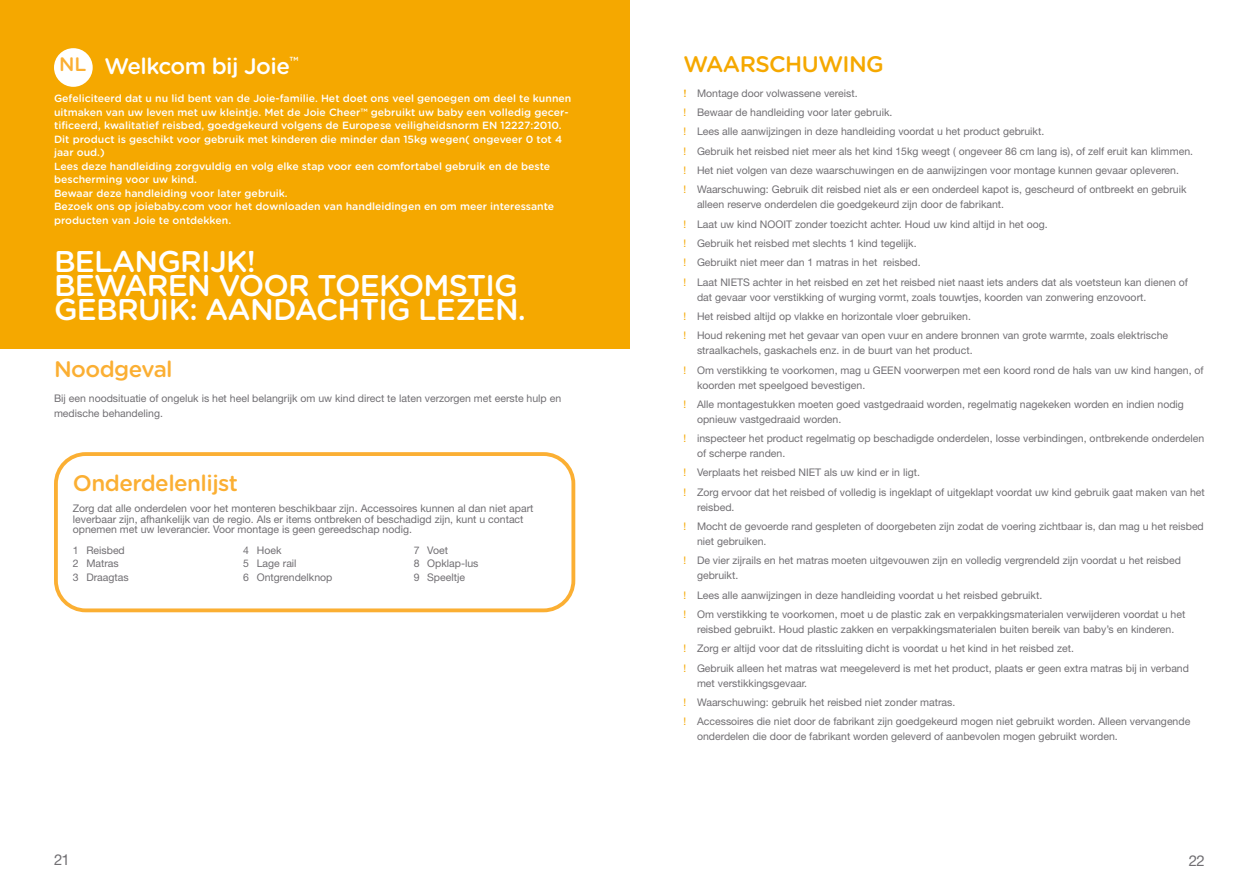
<style>
.page{position:relative;width:1259px;height:893px;background:#fff}
.page>*{position:absolute;margin:0;border:0;box-sizing:border-box;transform-origin:0 0}
.t1{font:500 30px/24px "Gotham Rounded";letter-spacing:-.025em;color:#fff}
.t2{font:500 22.5px "Gotham Rounded";letter-spacing:-.025em;color:#fbaf33}
.t3{font:500 22.5px "Gotham Rounded";letter-spacing:-.025em;color:#fff}
.t4{font:500 22.5px "Gotham Rounded";letter-spacing:-.025em;color:#f5a800}
.t5{font:15px "Helvetica Neue LT Std";color:#716f73}
.t6{font:10.5px/19.4px "Helvetica Neue LT Std";color:#716f73}
.t7{font:500 10.5px/13.5px "Gotham Rounded";color:#fff}
.s1{font-size:19.5px;color:#fbaf33}
.s2{font-family:"Gotham Rounded";font-weight:500;color:#f5a800}
.s3{color:#f5a800}
</style>
<div class="page">
<div style="left:54px;top:452px;width:521px;height:160px;border:4px solid #fbaf33;border-radius:30px"></div>
<div style="left:0;top:0;width:629px;height:349px;background:#f5a800"></div>
<div style="left:54px;top:48px;width:39px;height:39px;background:#fff;border-radius:50%"></div>
<h2 class="t3" style="left:59px;top:50px;width:241px"><span class="s1">NL</span> Welkcom bij Joie<sup>™</sup></h2>
<p class="t7" style="left:54px;top:91px;width:519px">Gefeliciteerd dat u nu lid bent van de Joie-familie. Het doet ons veel genoegen om deel te kunnen uitmaken van uw leven met uw kleintje. Met de Joie Cheer™ gebruikt uw baby een volledig gecer&shy;tificeerd, kwalitatief reisbed, goedgekeurd volgens de Europese veiligheidsnorm EN 12227:2010.<br>Dit product is geschikt voor gebruik met kinderen die minder dan 15kg wegen( ongeveer 0 tot 4 jaar oud.)<br>Lees deze handleiding zorgvuldig en volg elke stap voor een comfortabel gebruik en de beste bescherming voor uw kind.<br>Bewaar deze handleiding voor later gebruik.<br>Bezoek ons op joiebaby.com voor het downloaden van handleidingen en om meer interessante producten van Joie te ontdekken.</p>
<h1 class="t1" style="left:54px;top:249px;width:473px">BELANGRIJK!<br>BEWAREN VOOR TOEKOMSTIG<br>GEBRUIK: AANDACHTIG LEZEN.</h1>
<h2 class="t2" style="left:54px;top:353px;width:120px">Noodgeval</h2>
<p class="t6" style="left:54px;top:391px;width:509px;line-height:15px">Bij een noodsituatie of ongeluk is het heel belangrijk om uw kind direct te laten verzorgen met eerste hulp en medische behandeling.</p>
<h2 class="t2" style="left:73px;top:467px;width:167px">Onderdelenlijst</h2>
<p class="t6" style="left:73px;top:503px;width:462px;line-height:10.5px">Zorg dat alle onderdelen voor het monteren beschikbaar zijn. Accessoires kunnen al dan niet apart leverbaar zijn, afhankelijk van de regio. Als er items ontbreken of beschadigd zijn, kunt u contact opnemen met uw leverancier. Voor montage is geen gereedschap nodig.</p>
<p class="t6" style="left:73px;top:543px;width:57px;line-height:13.5px">1 Reisbed<br>2 Matras<br>3 Draagtas</p>
<p class="t6" style="left:243px;top:543px;width:91px;line-height:13.5px">4 Hoek<br>5 Lage rail<br>6 Ontgrendelknop</p>
<p class="t6" style="left:414px;top:543px;width:66px;line-height:13.5px">7 Voet<br>8 Opklap-lus<br>9 Speeltje</p>
<h2 class="t4" style="left:683px;top:48px;width:202px">WAARSCHUWING</h2>
<p class="t6" style="left:683px;top:83px;width:511px"><span class="s2">!</span> Montage door volwassene vereist.<br><span class="s3">!</span> Bewaar de handleiding voor later gebruik.<br><span class="s3">!</span> Lees alle aanwijzingen in deze handleiding voordat u het product gebruikt.<br><span class="s3">!</span> Gebruik het reisbed niet meer als het kind 15kg weegt ( ongeveer 86 cm lang is), of zelf eruit kan klimmen. <span class="s3">!</span> Het niet volgen van deze waarschuwingen en de aanwijzingen voor montage kunnen gevaar opleveren.<br><span class="s3">!</span> Waarschuwing: Gebruik dit reisbed niet als er een onderdeel kapot is, gescheurd of ontbreekt en gebruik</p>
<p class="t6" style="left:683px;top:195px;width:506px;text-indent:14px">alleen reserve onderdelen die goedgekeurd zijn door de fabrikant.<br><span class="s3">!</span> Laat uw kind NOOIT zonder toezicht achter. Houd uw kind altijd in het oog.<br><span class="s3">!</span> Gebruik het reisbed met slechts 1 kind tegelijk.<br><span class="s3">!</span> Gebruikt niet meer dan 1 matras in het reisbed.<br><span class="s3">!</span> Laat NIETS achter in het reisbed en zet het reisbed niet naast iets anders dat als voetsteun kan dienen of</p>
<p class="t6" style="left:683px;top:287px;width:486px;text-indent:14px">dat gevaar voor verstikking of wurging vormt, zoals touwtjes, koorden van zonwering enzovoort.<br><span class="s3">!</span> Het reisbed altijd op vlakke en horizontale vloer gebruiken.<br><span class="s3">!</span> Houd rekening met het gevaar van open vuur en andere bronnen van grote warmte, zoals elektrische</p>
<p class="t6" style="left:683px;top:341px;width:521px;text-indent:14px">straalkachels, gaskachels enz. in de buurt van het product.<br><span class="s3">!</span> Om verstikking te voorkomen, mag u GEEN voorwerpen met een koord rond de hals van uw kind hangen, of</p>
<p class="t6" style="left:683px;top:375px;width:502px;text-indent:14px">koorden met speelgoed bevestigen.<br><span class="s3">!</span> Alle montagestukken moeten goed vastgedraaid worden, regelmatig nagekeken worden en indien nodig</p>
<p class="t6" style="left:683px;top:409px;width:522px;text-indent:14px">opnieuw vastgedraaid worden.<br><span class="s3">!</span> inspecteer het product regelmatig op beschadigde onderdelen, losse verbindingen, ontbrekende onderdelen</p>
<p class="t6" style="left:683px;top:444px;width:523px;text-indent:14px">of scherpe randen.<br><span class="s3">!</span> Verplaats het reisbed NIET als uw kind er in ligt.<br><span class="s3">!</span> Zorg ervoor dat het reisbed of volledig is ingeklapt of uitgeklapt voordat uw kind gebruik gaat maken van het</p>
<p class="t6" style="left:683px;top:497px;width:522px;text-indent:14px">reisbed.<br><span class="s3">!</span> Mocht de gevoerde rand gespleten of doorgebeten zijn zodat de voering zichtbaar is, dan mag u het reisbed</p>
<p class="t6" style="left:683px;top:532px;width:499px;text-indent:14px">niet gebruiken.<br><span class="s3">!</span> De vier zijrails en het matras moeten uitgevouwen zijn en volledig vergrendeld zijn voordat u het reisbed</p>
<p class="t6" style="left:683px;top:566px;width:503px;text-indent:14px">gebruikt.<br><span class="s3">!</span> Lees alle aanwijzingen in deze handleiding voordat u het reisbed gebruikt.<br><span class="s3">!</span> Om verstikking te voorkomen, moet u de plastic zak en verpakkingsmaterialen verwijderen voordat u het</p>
<p class="t6" style="left:683px;top:620px;width:507px;text-indent:14px">reisbed gebruikt. Houd plastic zakken en verpakkingsmaterialen buiten bereik van baby’s en kinderen.<br><span class="s3">!</span> Zorg er altijd voor dat de ritssluiting dicht is voordat u het kind in het reisbed zet.<br><span class="s3">!</span> Gebruik alleen het matras wat meegeleverd is met het product, plaats er geen extra matras bij in verband</p>
<p class="t6" style="left:683px;top:673px;width:508px;text-indent:14px">met verstikkingsgevaar.<br><span class="s3">!</span> Waarschuwing: gebruik het reisbed niet zonder matras.<br><span class="s3">!</span> Accessoires die niet door de fabrikant zijn goedgekeurd mogen niet gebruikt worden. Alleen vervangende</p>
<p class="t6" style="left:697px;top:727px;width:422px">onderdelen die door de fabrikant worden geleverd of aanbevolen mogen gebruikt worden.</p>
<h3 class="t5" style="left:54px;top:851px;width:17px">21</h3>
<h3 class="t5" style="left:1189px;top:851px;width:18px">22</h3>
</div>
